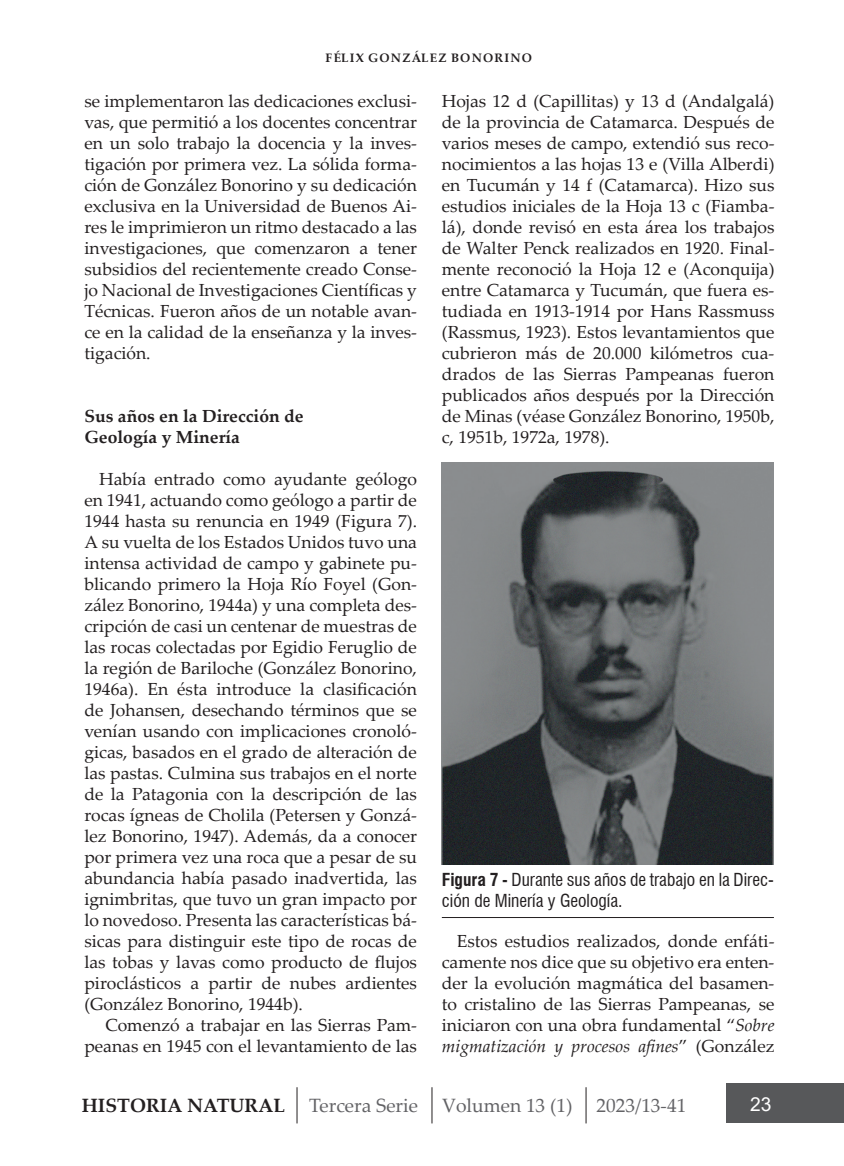
<style>
.page{position:relative;width:844px;height:1166px;background:#fff}
.page>*{position:absolute;margin:0;border:0;box-sizing:border-box;transform-origin:0 0}
.t1{font:19.25px "Palatino Linotype";color:#636366}
.t2{font:19.25px "Arial";color:#fff}
.t3{font:17.5px/21px "Palatino Linotype";color:#231f20;text-align:justify}
.t4{font:condensed 17.5px/21px "Swiss 721 BT";color:#231f20}
.t5{font:700 17.5px/21px "Palatino Linotype";color:#231f20}
.t6{font:700 12.25px "Palatino Linotype";letter-spacing:.1em;color:#231f20}
.s1{font-weight:700}
.s2{font-style:italic}
.s3{font-weight:700;color:#231f20}
</style>
<div class="page">
<hr style="left:296px;top:1087px;width:1px;height:36px;background:#231f20">
<hr style="left:431px;top:1087px;width:1px;height:36px;background:#231f20">
<hr style="left:585px;top:1087px;width:1px;height:36px;background:#231f20">
<div style="left:726px;top:1083px;width:117px;height:39px;background:#57585a"></div>
<img style="left:441px;top:463px;width:332px;height:401px">
<hr style="left:441px;top:917px;width:332px;height:1px;background:#231f20">
<p class="t6" style="left:325px;top:49px;width:208px">FÉLIX GONZÁLEZ BONORINO</p>
<p class="t3" style="left:84px;top:90px;width:334px">se implementaron las dedicaciones exclusi&shy;vas, que permitió a los docentes concentrar en un solo trabajo la docencia y la inves&shy;tigación por primera vez. La sólida forma&shy;ción de González Bonorino y su dedicación exclusiva en la Universidad de Buenos Ai&shy;res le imprimieron un ritmo destacado a las investigaciones, que comenzaron a tener subsidios del recientemente creado Conse&shy;jo Nacional de Investigaciones Científicas y Técnicas. Fueron años de un notable avan&shy;ce en la calidad de la enseñanza y la inves&shy;tigación.</p>
<p class="t5" style="left:84px;top:405px;width:221px">Sus años en la Dirección de<br>Geología y Minería</p>
<p class="t3" style="left:84px;top:468px;width:334px;text-indent:15px">Había entrado como ayudante geólogo en 1941, actuando como geólogo a partir de 1944 hasta su renuncia en 1949 (Figura 7).<br>A su vuelta de los Estados Unidos tuvo una intensa actividad de campo y gabinete pu&shy;blicando primero la Hoja Río Foyel (Gon&shy;zález Bonorino, 1944a) y una completa des&shy;cripción de casi un centenar de muestras de las rocas colectadas por Egidio Feruglio de la región de Bariloche (González Bonorino, 1946a). En ésta introduce la clasificación de Johansen, desechando términos que se venían usando con implicaciones cronoló&shy;gicas, basados en el grado de alteración de las pastas. Culmina sus trabajos en el norte de la Patagonia con la descripción de las rocas ígneas de Cholila (Petersen y Gonzá&shy;lez Bonorino, 1947). Además, da a conocer por primera vez una roca que a pesar de su abundancia había pasado inadvertida, las ignimbritas, que tuvo un gran impacto por lo novedoso. Presenta las características bá&shy;sicas para distinguir este tipo de rocas de las tobas y lavas como producto de flujos piroclásticos a partir de nubes ardientes (González Bonorino, 1944b).</p>
<p class="t3" style="left:84px;top:1014px;width:334px;text-align:right">Comenzó a trabajar en las Sierras Pam&shy;peanas en 1945 con el levantamiento de las</p>
<p class="t3" style="left:441px;top:90px;width:334px">Hojas 12 d (Capillitas) y 13 d (Andalgalá) de la provincia de Catamarca. Después de varios meses de campo, extendió sus reco&shy;nocimientos a las hojas 13 e (Villa Alberdi) en Tucumán y 14 f (Catamarca). Hizo sus estudios iniciales de la Hoja 13 c (Fiamba&shy;lá), donde revisó en esta área los trabajos de Walter Penck realizados en 1920. Final&shy;mente reconoció la Hoja 12 e (Aconquija) entre Catamarca y Tucumán, que fuera es&shy;tudiada en 1913-1914 por Hans Rassmuss (Rassmus, 1923). Estos levantamientos que cubrieron más de 20.000 kilómetros cua&shy;drados de las Sierras Pampeanas fueron publicados años después por la Dirección de Minas (véase González Bonorino, 1950b, c, 1951b, 1972a, 1978).</p>
<p class="t4" style="left:441px;top:869px;width:333px"><span class="s1">Figura 7 -</span> Durante sus años de trabajo en la Direc&shy;ción de Minería y Geología.</p>
<p class="t3" style="left:441px;top:930px;width:334px;text-indent:15px">Estos estudios realizados, donde enfáti&shy;camente nos dice que su objetivo era enten&shy;der la evolución magmática del basamen&shy;to cristalino de las Sierras Pampeanas, se iniciaron con una obra fundamental “<span class="s2">Sobre migmatización y procesos afines</span>” (González</p>
<p class="t1" style="left:82px;top:1091px;width:492px"><span class="s3">HISTORIA NATURAL</span> Tercera Serie Volumen 13 (1)</p>
<p class="t1" style="left:596px;top:1091px;width:91px">2023/13-41</p>
<p class="t2" style="left:750px;top:1090px;width:23px">23</p>
</div>
